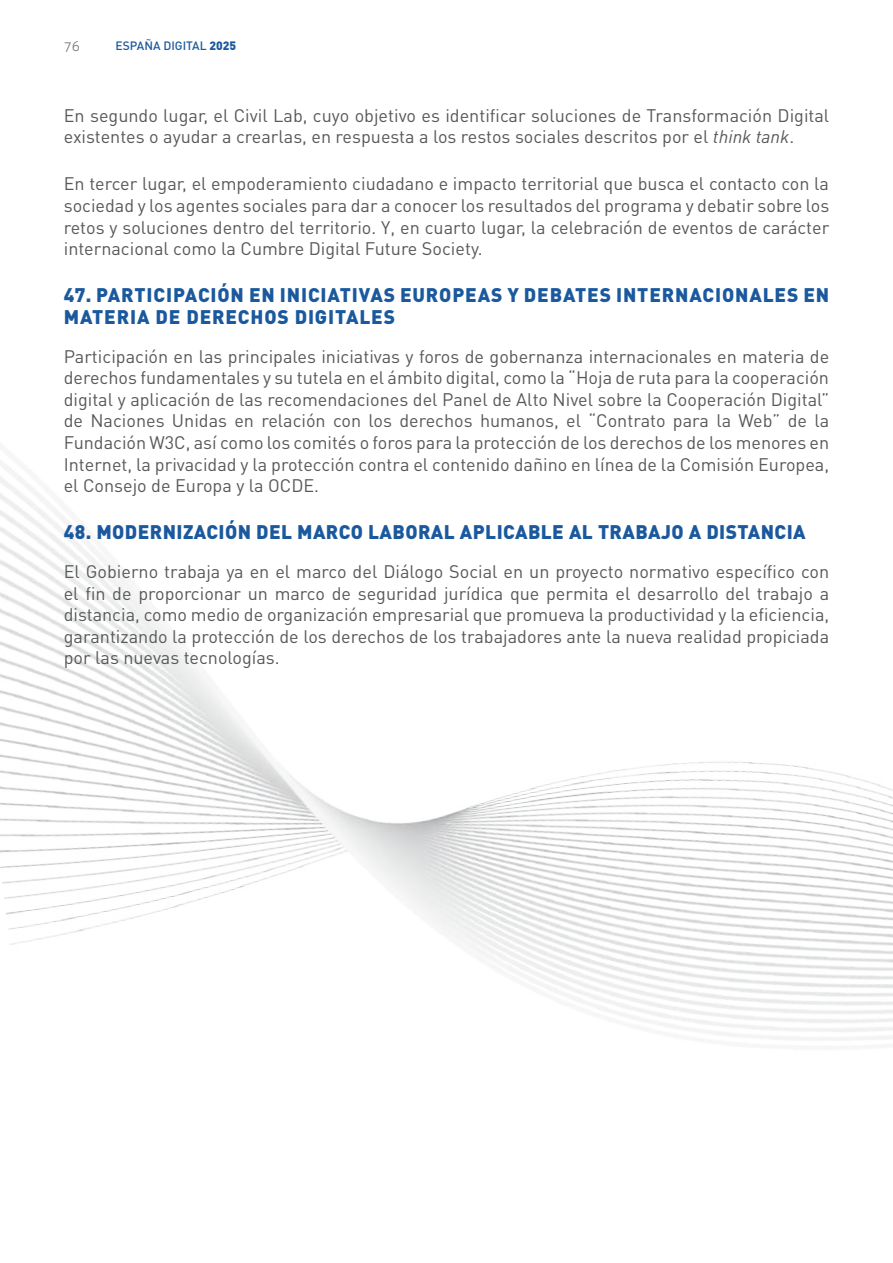
<style>
.page{position:relative;width:893px;height:1263px;background:#fff}
.page>*{position:absolute;margin:0;border:0;box-sizing:border-box;transform-origin:0 0}
.t1{font:900 19.5px/21.6px "DIN";letter-spacing:.045em;color:#1b599e}
.t2{font:900 19.5px "DIN";letter-spacing:.02em;color:#1b599e}
.t3{font:18px/21.6px "DIN Pro";color:#57585a;text-align:justify}
.t4{font:300 13.5px "Aller";color:#76787b}
.t5{font:500 12px "DIN Pro";color:#1b599e}
.s1{font-weight:900}
.s2{font-style:italic}
</style>
<div class="page">
<img style="left:0;top:461px;width:893px;height:587px">
<p class="t4" style="left:64px;top:38px;width:18px">76</p>
<p class="t5" style="left:116px;top:36px;width:122px">ESPAÑA DIGITAL <span class="s1">2025</span></p>
<p class="t3" style="left:64px;top:104px;width:767px">En segundo lugar, el Civil Lab, cuyo objetivo es identificar soluciones de Transformación Digital existentes o ayudar a crearlas, en respuesta a los restos sociales descritos por el <span class="s2">think tank</span>.</p>
<p class="t3" style="left:64px;top:172px;width:767px">En tercer lugar, el empoderamiento ciudadano e impacto territorial que busca el contacto con la sociedad y los agentes sociales para dar a conocer los resultados del programa y debatir sobre los retos y soluciones dentro del territorio. Y, en cuarto lugar, la celebración de eventos de carácter internacional como la Cumbre Digital Future Society.</p>
<p class="t1" style="left:64px;top:283px;width:767px">47. PARTICIPACIÓN EN INICIATIVAS EUROPEAS Y DEBATES INTERNACIONALES EN<br>MATERIA DE DERECHOS DIGITALES</p>
<p class="t3" style="left:64px;top:345px;width:767px">Participación en las principales iniciativas y foros de gobernanza internacionales en materia de derechos fundamentales y su tutela en el ámbito digital, como la “Hoja de ruta para la cooperación digital y aplicación de las recomendaciones del Panel de Alto Nivel sobre la Cooperación Digital” de Naciones Unidas en relación con los derechos humanos, el “Contrato para la Web” de la Fundación W3C, así como los comités o foros para la protección de los derechos de los menores en Internet, la privacidad y la protección contra el contenido dañino en línea de la Comisión Europea, el Consejo de Europa y la OCDE.</p>
<p class="t2" style="left:64px;top:519px;width:743px">48. MODERNIZACIÓN DEL MARCO LABORAL APLICABLE AL TRABAJO A DISTANCIA</p>
<p class="t3" style="left:64px;top:560px;width:767px">El Gobierno trabaja ya en el marco del Diálogo Social en un proyecto normativo específico con el fin de proporcionar un marco de seguridad jurídica que permita el desarrollo del trabajo a distancia, como medio de organización empresarial que promueva la productividad y la eficiencia, garantizando la protección de los derechos de los trabajadores ante la nueva realidad propiciada por las nuevas tecnologías.</p>
</div>
